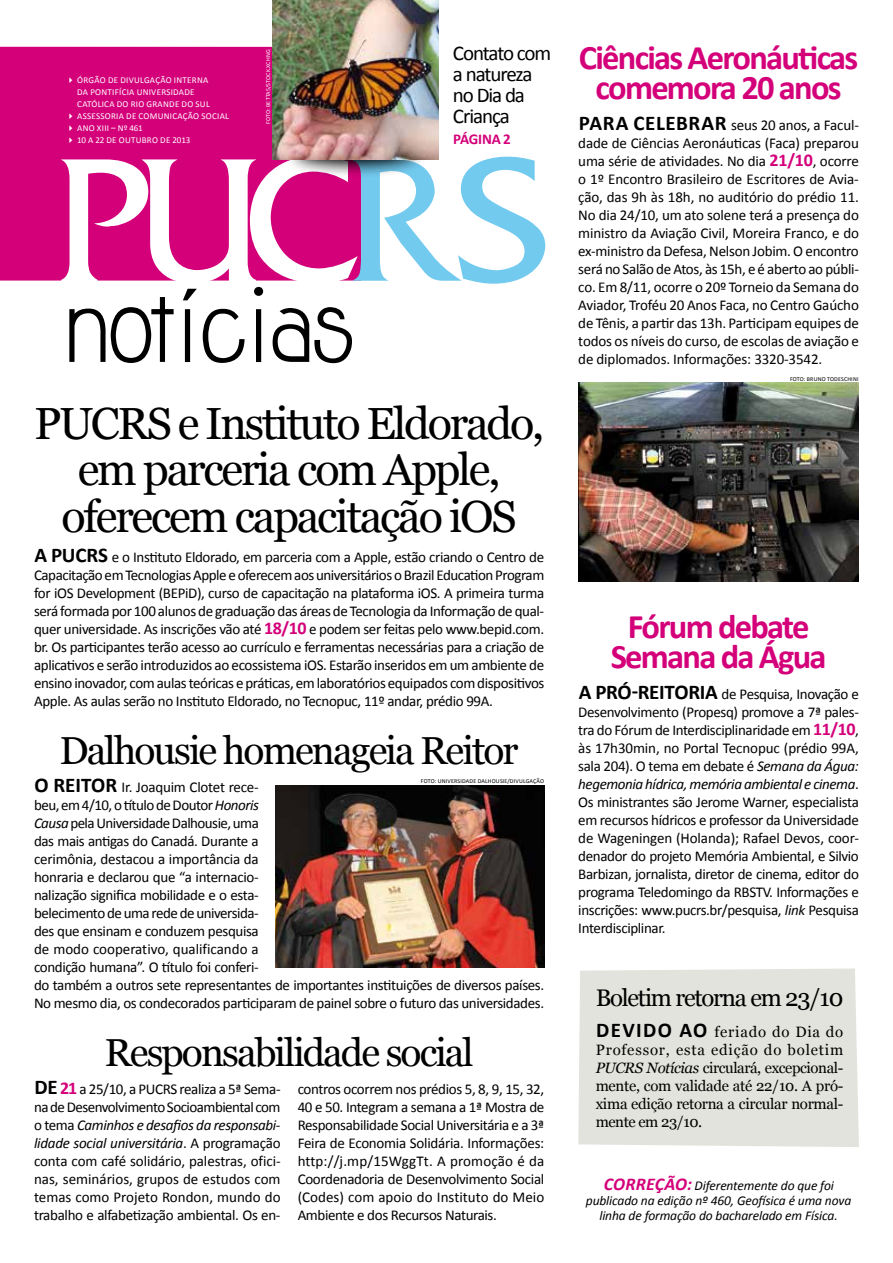
<style>
.page{position:relative;width:893px;height:1263px;background:#fff}
.page>*{position:absolute;margin:0;border:0;box-sizing:border-box;transform-origin:0 0}
.t1{font:45px/46.5px "Georgia";letter-spacing:-.05em;color:#000;text-align:center}
.t2{font:39px "Georgia";letter-spacing:-.05em;color:#000}
.t3{font:700 34.5px/30px "Calibri";letter-spacing:-.05em;color:#d4007a;text-align:center}
.t4{font:24px "Georgia";letter-spacing:-.05em;color:#000}
.t5{font:21px/21px "Calibri";letter-spacing:-.05em;color:#000}
.t6{font:15px/18px "Calibri";letter-spacing:-.025em;color:#000;text-align:justify}
.t7{font:15px/18px "Georgia";letter-spacing:-.02em;color:#000;text-align:justify}
.t8{font:700 15px "Calibri";letter-spacing:-.01em;color:#d4007a}
.t9{font:italic 13.5px/15px "Calibri";letter-spacing:-.01em;color:#000;text-align:center}
.t10{font:9px/12px "Calibri";letter-spacing:.03em;color:#fff}
.t11{font:6px "Calibri";letter-spacing:.03em;color:#000}
.t12{font:6px "Calibri";letter-spacing:.025em;color:#fff}
.s1{font-weight:700;font-size:21px}
.s2{font-weight:700;font-size:18px;color:#d4007a}
.s3{font-style:italic}
.s4{font-family:"Calibri";font-weight:700;font-size:21px}
</style>
<div class="page">
<div style="left:0;top:47px;width:361px;height:234px;background:#d4007a"></div>
<svg style="left:61px;top:156px;width:484px;height:207px"></svg>
<svg style="left:283px;top:159px;width:143px;height:19px"></svg>
<img style="left:272px;top:0;width:166px;height:159px">
<div style="left:578px;top:968px;width:281px;height:179px;background:#e3e3dd"></div>
<img style="left:578px;top:383px;width:281px;height:198px">
<img style="left:276px;top:785px;width:268px;height:182px">
<p class="t10" style="left:77px;top:74px;width:134px;text-indent:-11px">✔ ÓRGÃO DE DIVULGAÇÃO INTERNA<br>DA PONTIFÍCIA UNIVERSIDADE<br>CATÓLICA DO RIO GRANDE DO SUL</p>
<p class="t10" style="left:66px;top:110px;width:164px">✔ ASSESSORIA DE COMUNICAÇÃO SOCIAL</p>
<p class="t10" style="left:66px;top:122px;width:78px">✔ ANO XIII – Nº 461</p>
<p class="t10" style="left:66px;top:134px;width:126px">✔ 10 A 22 DE OUTUBRO DE 2013</p>
<p class="t12" style="left:264px;top:124px;width:76px;rotate:-90deg">FOTO: BETTA5/STOCK.XCHNG</p>
<h3 class="t5" style="left:453px;top:43px;width:100px">Contato com a natureza no Dia da<br>Criança</h3>
<p class="t8" style="left:453px;top:130px;width:59px">PÁGINA 2</p>
<h1 class="t1" style="left:34px;top:401px;width:512px">PUCRS e Instituto Eldorado, em parceria com Apple, oferecem capacitação iOS</h1>
<p class="t6" style="left:34px;top:548px;width:512px"><span class="s1">A PUCRS</span> e o Instituto Eldorado, em parceria com a Apple, estão criando o Centro de Capacitação em Tecnologias Apple e oferecem aos universitários o Brazil Education Program for iOS Development (BEPiD), curso de capacitação na plataforma iOS. A primeira turma será formada por 100 alunos de graduação das áreas de Tecnologia da Informação de qual&shy;quer universidade. As inscrições vão até <span class="s2">18/10</span> e podem ser feitas pelo www.bepid.com. br. Os participantes terão acesso ao currículo e ferramentas necessárias para a criação de aplicativos e serão introduzidos ao ecossistema iOS. Estarão inseridos em um ambiente de ensino inovador, com aulas teóricas e práticas, em laboratórios equipados com dispositivos Apple. As aulas serão no Instituto Eldorado, no Tecnopuc, 11º andar, prédio 99A.</p>
<h2 class="t2" style="left:60px;top:727px;width:460px">Dalhousie homenageia Reitor</h2>
<p class="t11" style="left:421px;top:777px;width:125px">FOTO: UNIVERSIDADE DALHOUSIE/DIVULGAÇÃO</p>
<p class="t6" style="left:34px;top:778px;width:512px;text-align:left"><span class="s1">O REITOR</span> Ir. Joaquim Clotet rece-<br>beu, em 4/10, o título de Doutor <span class="s3">Honoris<br>Causa</span> pela Universidade Dalhousie, uma<br>das mais antigas do Canadá. Durante a<br>cerimônia, destacou a importância da<br>honraria e declarou que “a internacio-<br>nalização significa mobilidade e o esta-<br>belecimento de uma rede de universida-<br>des que ensinam e conduzem pesquisa<br>de modo cooperativo, qualificando a<br>condição humana”. O título foi conferi-<br>do também a outros sete representantes de importantes instituições de diversos países.<br>No mesmo dia, os condecorados participaram de painel sobre o futuro das universidades.</p>
<h2 class="t2" style="left:104px;top:1029px;width:371px">Responsabilidade social</h2>
<p class="t6" style="left:34px;top:1080px;width:248px"><span class="s1">DE</span> <span class="s2">21</span> a 25/10, a PUCRS realiza a 5ª Sema&shy;na de Desenvolvimento Socioambiental com o tema <span class="s3">Caminhos e desafios da responsabi&shy;lidade social universitária</span>. A programação conta com café solidário, palestras, ofici&shy;nas, seminários, grupos de estudos com temas como Projeto Rondon, mundo do trabalho e alfabetização ambiental. Os en-</p>
<p class="t6" style="left:298px;top:1080px;width:248px">contros ocorrem nos prédios 5, 8, 9, 15, 32, 40 e 50. Integram a semana a 1ª Mostra de Responsabilidade Social Universitária e a 3ª Feira de Economia Solidária. Informações: http://j.mp/15WggTt. A promoção é da Coordenadoria de Desenvolvimento Social (Codes) com apoio do Instituto do Meio Ambiente e dos Recursos Naturais.</p>
<h3 class="t3" style="left:579px;top:42px;width:281px">Ciências Aeronáuticas comemora 20 anos</h3>
<p class="t6" style="left:578px;top:116px;width:282px"><span class="s1">PARA CELEBRAR</span> seus 20 anos, a Facul&shy;dade de Ciências Aeronáuticas (Faca) preparou uma série de atividades. No dia <span class="s2">21/10</span>, ocorre o 1º Encontro Brasileiro de Escritores de Avia&shy;ção, das 9h às 18h, no auditório do prédio 11.<br>No dia 24/10, um ato solene terá a presença do ministro da Aviação Civil, Moreira Franco, e do ex-ministro da Defesa, Nelson Jobim. O encontro será no Salão de Atos, às 15h, e é aberto ao públi&shy;co. Em 8/11, ocorre o 20º Torneio da Semana do Aviador, Troféu 20 Anos Faca, no Centro Gaúcho de Tênis, a partir das 13h. Participam equipes de todos os níveis do curso, de escolas de aviação e de diplomados. Informações: 3320-3542.</p>
<p class="t11" style="left:790px;top:375px;width:70px">FOTO: BRUNO TODESCHINI</p>
<h3 class="t3" style="left:611px;top:612px;width:217px">Fórum debate<br>Semana da Água</h3>
<p class="t6" style="left:578px;top:685px;width:282px"><span class="s1">A PRÓ-REITORIA</span> de Pesquisa, Inovação e Desenvolvimento (Propesq) promove a 7ª pales&shy;tra do Fórum de Interdisciplinaridade em <span class="s2">11/10</span>, às 17h30min, no Portal Tecnopuc (prédio 99A, sala 204). O tema em debate é <span class="s3">Semana da Água: hegemonia hídrica, memória ambiental e cinema</span>.<br>Os ministrantes são Jerome Warner, especialista em recursos hídricos e professor da Universidade de Wageningen (Holanda); Rafael Devos, coor&shy;denador do projeto Memória Ambiental, e Silvio Barbizan, jornalista, diretor de cinema, editor do programa Teledomingo da RBSTV. Informações e inscrições: www.pucrs.br/pesquisa, <span class="s3">link</span> Pesquisa Interdisciplinar.</p>
<h3 class="t4" style="left:596px;top:983px;width:249px">Boletim retorna em 23/10</h3>
<p class="t7" style="left:596px;top:1023px;width:249px"><span class="s4">DEVIDO AO</span> feriado do Dia do Professor, esta edição do boletim <span class="s3">PUCRS Notícias</span> circulará, excepcional&shy;mente, com validade até 22/10. A pró&shy;xima edição retorna a circular normal&shy;mente em 23/10.</p>
<p class="t9" style="left:586px;top:1178px;width:267px"><span class="s2">CORREÇÃO:</span> Diferentemente do que foi publicado na edição nº 460, Geofísica é uma nova linha de formação do bacharelado em Física.</p>
</div>
